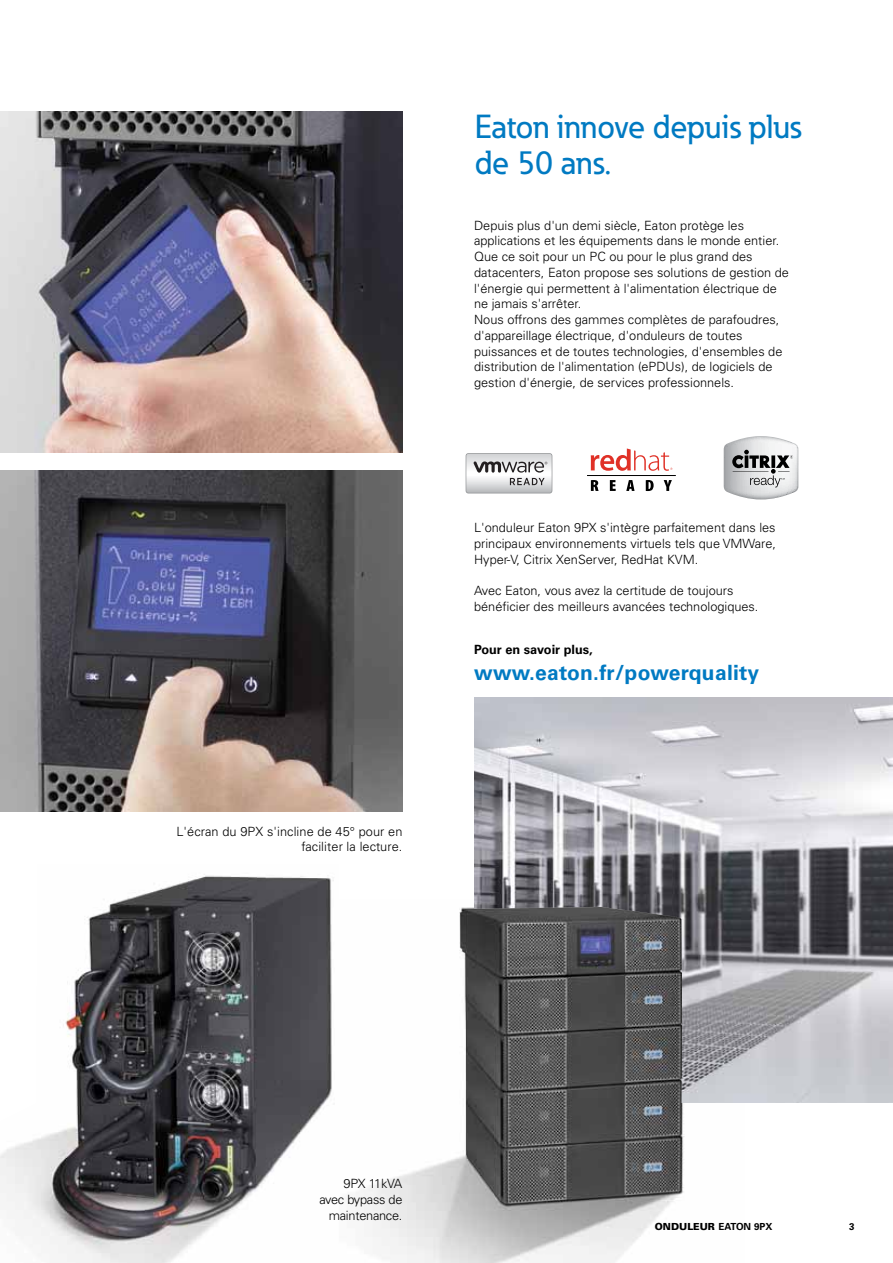
<style>
.page{position:relative;width:893px;height:1263px;background:#fff}
.page>*{position:absolute;margin:0;border:0;box-sizing:border-box;transform-origin:0 0}
.t1{font:500 33px/36px "Eaton";color:#007ac2}
.t2{font:700 21px "Univers LT Std";letter-spacing:.01em;color:#007ac2}
.t3{font:300 12.75px/15.8px "Univers LT";color:#000}
.t4{font:300 12.75px/15.8px "Univers LT";letter-spacing:-.02em;color:#000;text-align:right}
.t5{font:700 12.75px "Univers LT Std";color:#000}
.t6{font:900 9.75px "Univers LT";color:#000}
.t7{font:700 9.75px "Univers LT Std";color:#000}
.s1{font-family:"Univers LT Std";font-weight:700}
</style>
<div class="page">
<img style="left:356px;top:900px;width:388px;height:363px">
<img style="left:475px;top:697px;width:418px;height:405px">
<img style="left:0;top:112px;width:402px;height:341px">
<img style="left:1px;top:470px;width:401px;height:341px">
<img style="left:460px;top:907px;width:222px;height:297px">
<img style="left:0;top:874px;width:334px;height:389px">
<div style="left:466px;top:453px;width:86px;height:40px;background:#a8aaab;border-radius:3px"></div>
<svg style="left:466px;top:454px;width:86px;height:39px;background:#c7c8c9"></svg>
<hr style="left:587px;top:475px;width:89px;height:1px;background:#000">
<svg style="left:591px;top:448px;width:81px;height:23px"></svg>
<svg style="left:591px;top:480px;width:8px;height:11px"></svg>
<svg style="left:610px;top:480px;width:6px;height:11px"></svg>
<svg style="left:626px;top:480px;width:8px;height:11px"></svg>
<svg style="left:646px;top:480px;width:8px;height:11px"></svg>
<svg style="left:664px;top:480px;width:8px;height:11px"></svg>
<svg style="left:724px;top:436px;width:74px;height:63px"></svg>
<hr style="left:733px;top:471px;width:35px;height:1px;background:#000">
<p class="t3" style="left:176px;top:823px;width:228px;text-align:right">L'écran du 9PX s'incline de 45° pour en faciliter la lecture.</p>
<h1 class="t1" style="left:475px;top:108px;width:328px">Eaton innove depuis plus de 50 ans.</h1>
<p class="t3" style="left:474px;top:217px;width:316px">Depuis plus d'un demi siècle, Eaton protège les applications et les équipements dans le monde entier.<br>Que ce soit pour un PC ou pour le plus grand des datacenters, Eaton propose ses solutions de gestion de l'énergie qui permettent à l'alimentation électrique de ne jamais s'arrêter.<br>Nous offrons des gammes complètes de parafoudres, d'appareillage électrique, d'onduleurs de toutes puissances et de toutes technologies, d'ensembles de distribution de l'alimentation (ePDUs), de logiciels de gestion d'énergie, de services professionnels.</p>
<p class="t3" style="left:474px;top:520px;width:303px;text-align:justify">L'onduleur Eaton 9PX s'intègre parfaitement dans les principaux environnements virtuels tels que VMWare, Hyper-V, Citrix XenServer, RedHat KVM.</p>
<p class="t3" style="left:474px;top:583px;width:286px">Avec Eaton, vous avez la certitude de toujours bénéficier des meilleurs avancées technologiques.</p>
<p class="t5" style="left:474px;top:642px;width:120px">Pour en savoir plus,</p>
<h2 class="t2" style="left:474px;top:660px;width:287px">www.eaton.fr/powerquality</h2>
<p class="t4" style="left:319px;top:1176px;width:85px">9PX 11kVA avec bypass de maintenance.</p>
<p class="t6" style="left:655px;top:1220px;width:119px">ONDULEUR <span class="s1">eaton 9PX</span></p>
<p class="t7" style="left:849px;top:1220px;width:7px">3</p>
</div>
